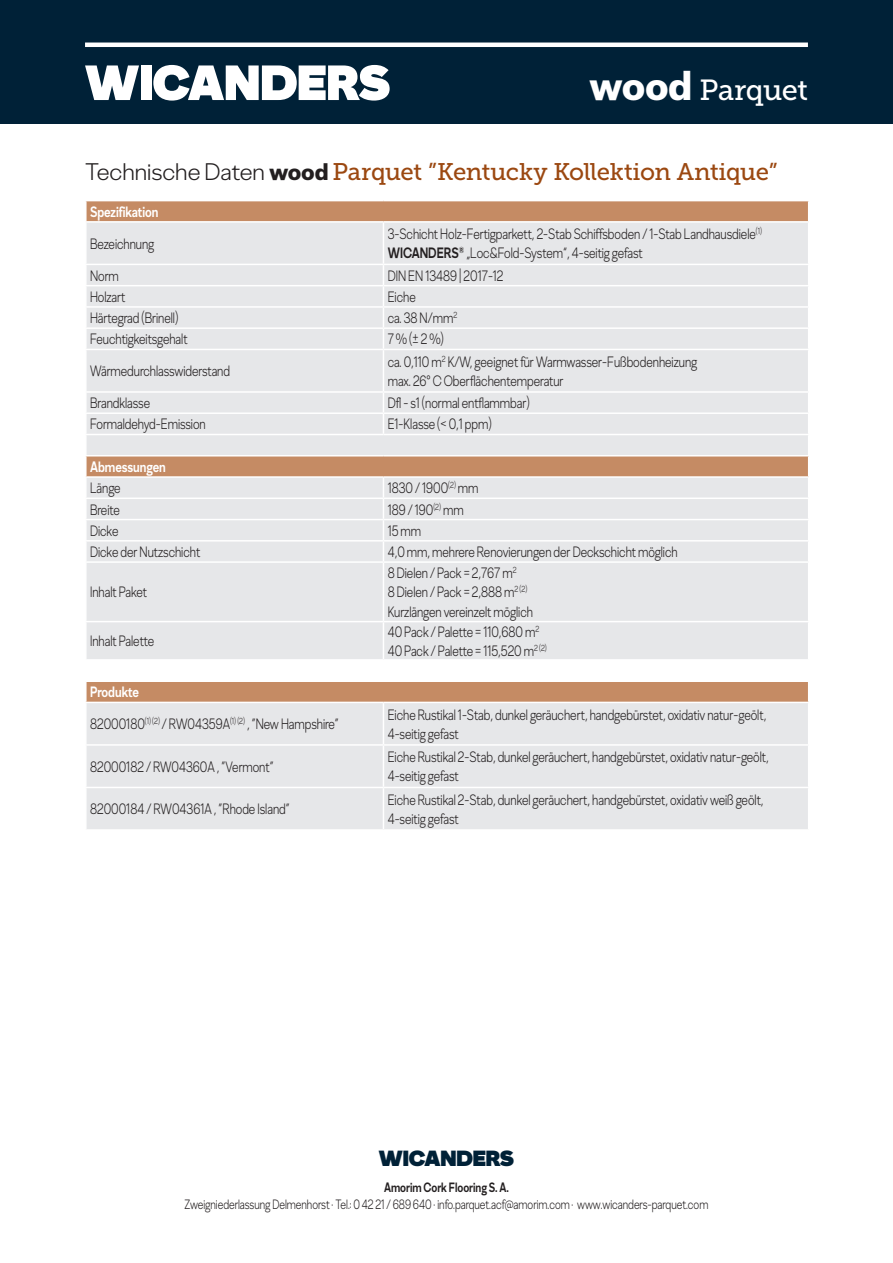
<style>
.page{position:relative;width:893px;height:1263px;background:#fff}
.page>*{position:absolute;margin:0;border:0;box-sizing:border-box;transform-origin:0 0}
.t1{font:54px "Amorim Sans Logo";letter-spacing:-.005em;color:#fff}
.t2{font:29.1px "Museo Slab 500";letter-spacing:-.015em;color:#fff}
.t3{font:24px "Museo Slab 500";letter-spacing:-.02em;color:#9b4811}
.t4{font:24px "Amorim Sans Logo";letter-spacing:-.01em;color:#002137}
.t5{font:300 15px/19.2px "Amorim Sans";color:#231f20;scale:.8 1}
.t6{font:700 15px "Amorim Sans";color:#fff;scale:.8 1}
.t7{font:300 13.5px "Amorim Sans";color:#231f20;scale:.78 1}
.t8{font:700 13.5px "Amorim Sans";color:#231f20;scale:.78 1}
.s1{font-family:"Amorim Sans";font-weight:900;font-size:41.7px}
.s2{font-family:"Amorim Sans";font-weight:300;color:#231f20}
.s3{font-family:"Amorim Sans";font-weight:900;color:#231f20}
.s4{font-weight:700}
.s5{font-weight:700;color:#fff}
</style>
<div class="page">
<div style="left:87px;top:201px;width:721px;height:20px;background:#c58b64"></div>
<svg style="left:87px;top:223px;width:721px;height:606px;background:#e3e0df"></svg>
<div style="left:86px;top:660px;width:723px;height:21px;background:#fff"></div>
<hr style="left:383px;top:223px;width:1px;height:41px;background:#fff">
<hr style="left:85px;top:264px;width:298px;height:1px;background:#fff">
<hr style="left:383px;top:264px;width:426px;height:1px;background:#fff">
<hr style="left:85px;top:285px;width:298px;height:1px;background:#fff">
<hr style="left:383px;top:285px;width:426px;height:1px;background:#fff">
<hr style="left:85px;top:306px;width:298px;height:2px;background:#fff">
<svg style="left:86px;top:308px;width:1px;height:19px"></svg>
<hr style="left:383px;top:306px;width:426px;height:2px;background:#fff">
<hr style="left:85px;top:327px;width:298px;height:2px;background:#fff">
<hr style="left:383px;top:327px;width:426px;height:2px;background:#fff">
<svg style="left:383px;top:265px;width:1px;height:84px"></svg>
<hr style="left:85px;top:349px;width:298px;height:1px;background:#fff">
<hr style="left:383px;top:349px;width:426px;height:1px;background:#fff">
<hr style="left:383px;top:350px;width:1px;height:41px;background:#fff">
<hr style="left:85px;top:391px;width:298px;height:2px;background:#fff">
<svg style="left:86px;top:393px;width:1px;height:19px"></svg>
<hr style="left:383px;top:391px;width:426px;height:2px;background:#fff">
<hr style="left:85px;top:412px;width:298px;height:2px;background:#fff">
<hr style="left:383px;top:412px;width:426px;height:2px;background:#fff">
<svg style="left:383px;top:393px;width:1px;height:41px"></svg>
<hr style="left:85px;top:476px;width:298px;height:2px;background:#fff">
<svg style="left:86px;top:478px;width:1px;height:19px"></svg>
<hr style="left:383px;top:476px;width:426px;height:2px;background:#fff">
<hr style="left:85px;top:497px;width:298px;height:2px;background:#fff">
<hr style="left:383px;top:497px;width:426px;height:2px;background:#fff">
<hr style="left:85px;top:519px;width:298px;height:1px;background:#fff">
<hr style="left:383px;top:519px;width:426px;height:1px;background:#fff">
<hr style="left:85px;top:540px;width:298px;height:2px;background:#fff">
<svg style="left:86px;top:542px;width:1px;height:19px"></svg>
<hr style="left:383px;top:540px;width:426px;height:2px;background:#fff">
<svg style="left:383px;top:478px;width:1px;height:83px"></svg>
<hr style="left:85px;top:561px;width:298px;height:2px;background:#fff">
<hr style="left:383px;top:561px;width:426px;height:2px;background:#fff">
<hr style="left:383px;top:563px;width:1px;height:58px;background:#fff">
<hr style="left:85px;top:621px;width:298px;height:1px;background:#fff">
<hr style="left:383px;top:621px;width:426px;height:1px;background:#fff">
<hr style="left:383px;top:622px;width:1px;height:37px;background:#fff">
<hr style="left:85px;top:659px;width:298px;height:2px;background:#fff">
<hr style="left:383px;top:659px;width:426px;height:2px;background:#fff">
<hr style="left:85px;top:680px;width:298px;height:2px;background:#fff">
<hr style="left:383px;top:680px;width:426px;height:2px;background:#fff">
<hr style="left:85px;top:702px;width:298px;height:1px;background:#fff">
<hr style="left:383px;top:702px;width:426px;height:1px;background:#fff">
<hr style="left:383px;top:703px;width:1px;height:41px;background:#fff">
<hr style="left:85px;top:744px;width:298px;height:2px;background:#fff">
<hr style="left:383px;top:744px;width:426px;height:2px;background:#fff">
<hr style="left:383px;top:746px;width:1px;height:41px;background:#fff">
<hr style="left:85px;top:787px;width:298px;height:1px;background:#fff">
<hr style="left:383px;top:787px;width:426px;height:1px;background:#fff">
<hr style="left:383px;top:788px;width:1px;height:41px;background:#fff">
<hr style="left:85px;top:434px;width:298px;height:1px;background:#fff">
<hr style="left:383px;top:434px;width:426px;height:1px;background:#fff">
<hr style="left:85px;top:455px;width:298px;height:1px;background:#fff">
<hr style="left:383px;top:455px;width:426px;height:1px;background:#fff">
<div style="left:0;top:0;width:893px;height:123px;background:#002137"></div>
<hr style="left:85px;top:43px;width:723px;height:4px;background:#fff">
<h1 class="t1" style="left:85px;top:50px;width:307px">WICANDERS</h1>
<h2 class="t2" style="left:589px;top:73px;width:220px"><span class="s1">wood</span> Parquet</h2>
<h3 class="t3" style="left:85px;top:158px;width:694px"><span class="s2">Technische Daten</span> <span class="s3">wood</span> Parquet ”Kentucky Kollektion Antique”</h3>
<p class="t6" style="left:90px;top:202px;width:87px">Spezifikation</p>
<p class="t5" style="left:90px;top:234px;width:82px">Bezeichnung</p>
<p class="t5" style="left:388px;top:224px;width:469px">3-Schicht Holz-Fertigparkett, 2-Stab Schiffsboden / 1-Stab Landhausdiele<sup>(1)<br></sup><span class="s4">WICANDERS</span><sup>®</sup> „Loc&amp;Fold-System“, 4-seitig gefast</p>
<p class="t5" style="left:90px;top:266px;width:37px">Norm</p>
<p class="t5" style="left:388px;top:266px;width:146px">DIN EN 13489 | 2017-12</p>
<p class="t5" style="left:90px;top:287px;width:46px">Holzart</p>
<p class="t5" style="left:388px;top:287px;width:37px">Eiche</p>
<p class="t5" style="left:90px;top:308px;width:112px">Härtegrad (Brinell)</p>
<p class="t5" style="left:388px;top:308px;width:88px">ca. 38 N/mm<sup>2</sup></p>
<p class="t5" style="left:90px;top:329px;width:123px">Feuchtigkeitsgehalt</p>
<p class="t5" style="left:388px;top:329px;width:72px">7 % (± 2 %)</p>
<p class="t5" style="left:90px;top:361px;width:177px">Wärmedurchlasswiderstand</p>
<p class="t5" style="left:388px;top:352px;width:388px">ca. 0,110 m<sup>2</sup> K/W, geeignet für Warmwasser-Fußbodenheizung max. 26° C Oberflächentemperatur</p>
<p class="t5" style="left:90px;top:393px;width:77px">Brandklasse</p>
<p class="t5" style="left:388px;top:393px;width:179px">Dfl - s1 (normal entflammbar)</p>
<p class="t5" style="left:90px;top:414px;width:146px">Formaldehyd-Emission</p>
<p class="t5" style="left:388px;top:414px;width:132px">E1-Klasse (&lt; 0,1 ppm)</p>
<p class="t6" style="left:90px;top:457px;width:96px">Abmessungen</p>
<p class="t5" style="left:90px;top:478px;width:40px">Länge</p>
<p class="t5" style="left:388px;top:478px;width:115px">1830 / 1900<sup>(2)</sup> mm</p>
<p class="t5" style="left:90px;top:499px;width:39px">Breite</p>
<p class="t5" style="left:388px;top:499px;width:96px">189 / 190<sup>(2)</sup> mm</p>
<p class="t5" style="left:90px;top:521px;width:37px">Dicke</p>
<p class="t5" style="left:388px;top:521px;width:43px">15 mm</p>
<p class="t5" style="left:90px;top:542px;width:139px">Dicke der Nutzschicht</p>
<p class="t5" style="left:388px;top:542px;width:364px">4,0 mm, mehrere Renovierungen der Deckschicht möglich</p>
<p class="t5" style="left:90px;top:582px;width:73px">Inhalt Paket</p>
<p class="t5" style="left:388px;top:563px;width:183px">8 Dielen / Pack = 2,767 m<sup>2<br></sup>8 Dielen / Pack = 2,888 m<sup>2</sup> <sup>(2)<br></sup>Kurzlängen vereinzelt möglich</p>
<p class="t5" style="left:90px;top:631px;width:82px">Inhalt Palette</p>
<p class="t5" style="left:388px;top:622px;width:200px">40 Pack / Palette = 110,680 m<sup>2<br></sup>40 Pack / Palette = 115,520 m<sup>2</sup> <sup>(2)</sup></p>
<p class="t5" style="left:90px;top:676px;width:313px;line-height:32px"><span class="s5">Produkte<br></span>82000180<sup>(1)</sup> <sup>(2)</sup> / RW04359A<sup>(1)</sup> <sup>(2)</sup> ‚ ”New Hampshire”</p>
<p class="t5" style="left:388px;top:705px;width:475px">Eiche Rustikal 1-Stab, dunkel geräuchert, handgebürstet, oxidativ natur-geölt,<br>4-seitig gefast</p>
<p class="t5" style="left:90px;top:757px;width:231px">82000182 / RW04360A ‚ ”Vermont”</p>
<p class="t5" style="left:388px;top:747px;width:478px">Eiche Rustikal 2-Stab, dunkel geräuchert, handgebürstet, oxidativ natur-geölt,<br>4-seitig gefast</p>
<p class="t5" style="left:90px;top:799px;width:251px">82000184 / RW04361A ‚ ”Rhode Island”</p>
<p class="t5" style="left:388px;top:790px;width:471px">Eiche Rustikal 2-Stab, dunkel geräuchert, handgebürstet, oxidativ weiß geölt,<br>4-seitig gefast</p>
<h3 class="t4" style="left:379px;top:1144px;width:137px">WICANDERS</h3>
<p class="t8" style="left:384px;top:1179px;width:162px">Amorim Cork Flooring S. A.</p>
<p class="t7" style="left:185px;top:1195px;width:673px">Zweigniederlassung Delmenhorst · Tel.: 0 42 21 / 689 640 · info.parquet.acf@amorim.com · www.wicanders-parquet.com</p>
</div>
